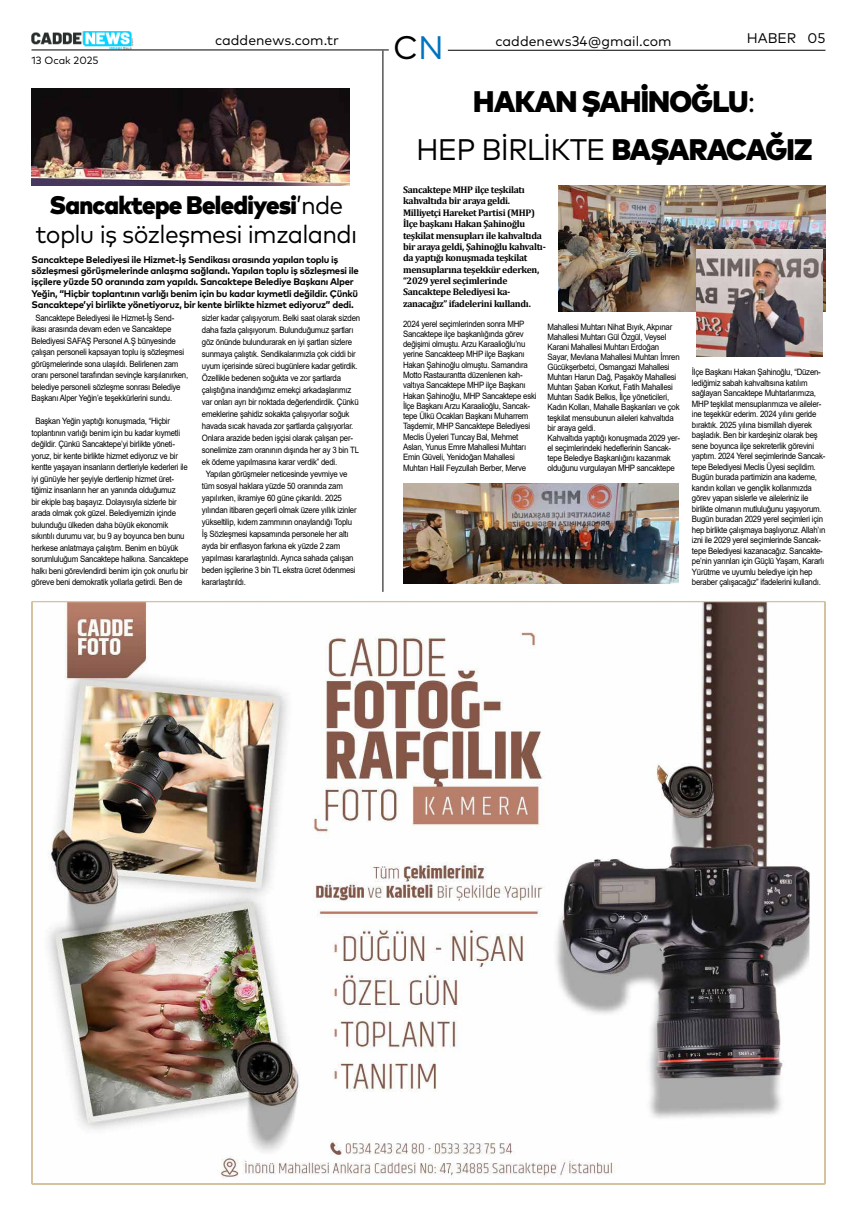
<style>
.page{position:relative;width:857px;height:1216px;background:#fff}
.page>*{position:absolute;margin:0;border:0;box-sizing:border-box;transform-origin:0 0}
.t1{font:32.55px "Mark Pro";color:#000}
.t2{font:900 29.75px/47.2px "Mark Pro";letter-spacing:-.03em;color:#000;text-align:center}
.t3{font:25.38px/28.9px "Mark Pro";letter-spacing:-.03em;color:#000;text-align:center}
.t4{font:14px "Mark Pro";color:#000}
.t5{font:10.5px "Mark Pro";color:#000}
.t6{font:700 9.62px/11.4px "Mark Pro";letter-spacing:-.03em;color:#000}
.t7{font:700 9.62px/11.4px "Cambria";letter-spacing:-.03em;color:#000}
.t8{font:8.75px/11.5px "Arial";letter-spacing:-.03em;color:#000;scale:.9 1}
.s1{color:#0074be}
.s2{font-weight:400}
.s3{font-weight:900}
</style>
<div class="page">
<hr style="left:32px;top:50px;width:357px;height:1px;background:#000">
<hr style="left:448px;top:50px;width:377px;height:1px;background:#000">
<img style="left:32px;top:32px;width:102px;height:17px">
<hr style="left:382px;top:51px;width:1px;height:541px;background:#000">
<img style="left:31px;top:601px;width:794px;height:583px">
<img style="left:558px;top:185px;width:267px;height:126px">
<img style="left:696px;top:249px;width:126px;height:107px">
<img style="left:403px;top:483px;width:275px;height:101px">
<img style="left:31px;top:89px;width:318px;height:96px">
<p class="t5" style="left:32px;top:52px;width:69px">13 Ocak 2025</p>
<h1 class="t1" style="left:393px;top:23px;width:52px">C<span class="s1">N</span></h1>
<h3 class="t4" style="left:747px;top:28px;width:80px">HABER 05</h3>
<h3 class="t4" style="left:215px;top:30px;width:125px">caddenews.com.tr</h3>
<h3 class="t4" style="left:495px;top:30px;width:178px">caddenews34@gmail.com</h3>
<h2 class="t2" style="left:416px;top:76px;width:398px">HAKAN ŞAHİNOĞLU<span class="s2">:<br>HEP BİRLİKTE</span> BAŞARACAĞIZ</h2>
<h3 class="t3" style="left:36px;top:188px;width:323px"><span class="s3">Sancaktepe Belediyesi</span>’nde toplu iş sözleşmesi imzalandı</h3>
<p class="t6" style="left:31px;top:253px;width:329px">Sancaktepe Belediyesi ile Hizmet-İş Sendikası arasında yapılan toplu iş sözleşmesi görüşmelerinde anlaşma sağlandı. Yapılan toplu iş sözleşmesi ile işçilere yüzde 50 oranında zam yapıldı. Sancaktepe Belediye Başkanı Alper Yeğin, “Hiçbir toplantının varlığı benim için bu kadar kıymetli değildir. Çünkü Sancaktepe’yi birlikte yönetiyoruz, bir kente birlikte hizmet ediyoruz” dedi.</p>
<p class="t8" style="left:31px;top:312px;width:176px;text-indent:4px">Sancaktepe Belediyesi ile Hizmet-İş Send&shy;ikası arasında devam eden ve Sancaktepe Belediyesi SAFAŞ Personel A.Ş bünyesinde çalışan personeli kapsayan toplu iş sözleşmesi görüşmelerinde sona ulaşıldı. Belirlenen zam oranı personel tarafından sevinçle karşılanırken, belediye personeli sözleşme sonrası Belediye Başkanı Alper Yeğin’e teşekkürlerini sundu.</p>
<p class="t8" style="left:31px;top:415px;width:176px;text-indent:4px">Başkan Yeğin yaptığı konuşmada, “Hiçbir toplantının varlığı benim için bu kadar kıymetli değildir. Çünkü Sancaktepe’yi birlikte yöneti&shy;yoruz, bir kente birlikte hizmet ediyoruz ve bir kentte yaşayan insanların dertleriyle kederleri ile iyi günüyle her şeyiyle dertlenip hizmet üret&shy;tiğimiz insanların her an yanında olduğumuz<br>bir ekiple baş başayız. Dolayısıyla sizlerle bir arada olmak çok güzel. Belediyemizin içinde bulunduğu ülkeden daha büyük ekonomik sıkıntılı durumu var, bu 9 ay boyunca ben bunu herkese anlatmaya çalıştım. Benim en büyük sorumluluğum Sancaktepe halkına. Sancaktepe halkı beni görevlendirdi benim için çok onurlu bir göreve beni demokratik yollarla getirdi. Ben de</p>
<p class="t8" style="left:202px;top:312px;width:177px">sizler kadar çalışıyorum. Belki saat olarak sizden</p>
<p class="t8" style="left:202px;top:324px;width:170px">daha fazla çalışıyorum. Bulunduğumuz şartları</p>
<p class="t8" style="left:202px;top:336px;width:168px">göz önünde bulundurarak en iyi şartları sizlere</p>
<p class="t8" style="left:202px;top:348px;width:172px">sunmaya çalıştık. Sendikalarımızla çok ciddi bir</p>
<p class="t8" style="left:202px;top:360px;width:174px">uyum içerisinde süreci bugünlere kadar getirdik.</p>
<p class="t8" style="left:202px;top:372px;width:156px">Özellikle bedenen soğukta ve zor şartlarda</p>
<p class="t8" style="left:202px;top:384px;width:167px">çalıştığına inandığımız emekçi arkadaşlarımız</p>
<p class="t8" style="left:202px;top:396px;width:176px">var onları ayrı bir noktada değerlendirdik. Çünkü</p>
<p class="t8" style="left:202px;top:408px;width:165px">emeklerine şahidiz sokakta çalışıyorlar soğuk</p>
<p class="t8" style="left:202px;top:420px;width:170px">havada sıcak havada zor şartlarda çalışıyorlar.</p>
<p class="t8" style="left:202px;top:432px;width:169px">Onlara arazide beden işçisi olarak çalışan per-</p>
<p class="t8" style="left:202px;top:444px;width:176px">sonelimize zam oranının dışında her ay 3 bin TL</p>
<p class="t8" style="left:202px;top:456px;width:152px">ek ödeme yapılmasına karar verdik” dedi.</p>
<p class="t8" style="left:206px;top:468px;width:159px">Yapılan görüşmeler neticesinde yevmiye ve</p>
<p class="t8" style="left:202px;top:480px;width:158px">tüm sosyal haklara yüzde 50 oranında zam</p>
<p class="t8" style="left:202px;top:492px;width:157px">yapılırken, ikramiye 60 güne çıkarıldı. 2025</p>
<p class="t8" style="left:202px;top:504px;width:173px">yılından itibaren geçerli olmak üzere yıllık izinler</p>
<p class="t8" style="left:202px;top:516px;width:168px">yükseltilip, kıdem zammının onaylandığı Toplu</p>
<p class="t8" style="left:202px;top:528px;width:165px">İş Sözleşmesi kapsamında personele her altı</p>
<p class="t8" style="left:202px;top:540px;width:155px">ayda bir enflasyon farkına ek yüzde 2 zam</p>
<p class="t8" style="left:202px;top:552px;width:170px">yapılması kararlaştırıldı. Ayrıca sahada çalışan</p>
<p class="t8" style="left:202px;top:564px;width:172px">beden işçilerine 3 bin TL ekstra ücret ödenmesi</p>
<p class="t8" style="left:202px;top:576px;width:51px">kararlaştırıldı.</p>
<p class="t7" style="left:403px;top:184px;width:144px">Sancaktepe MHP ilçe teşkilatı kahvaltıda bir araya geldi.<br>Milliyetçi Hareket Partisi (MHP)<br>İlçe başkanı Hakan Şahinoğlu teşkilat mensupları ile kahvaltıda bir araya geldi, Şahinoğlu kahvaltı&shy;da yaptığı konuşmada teşkilat mensuplarına teşekkür ederken, “2029 yerel seçimlerinde<br>Sancaktepe Belediyesi ka&shy;zanacağız” ifadelerini kullandı.</p>
<p class="t8" style="left:403px;top:318px;width:150px;line-height:10.3px">2024 yerel seçimlerinden sonra MHP Sancaktepe ilçe başkanlığında görev değişimi olmuştu. Arzu Karaalioğlu’nu yerine Sancakteep MHP ilçe Başkanı Hakan Şahinoğlu olmuştu. Samandıra Motto Rastaurantta düzenlenen kah&shy;valtıya Sancaktepe MHP ilçe Başkanı Hakan Şahinoğlu, MHP Sancaktepe eski İlçe Başkanı Arzu Karaalioğlu, Sancak&shy;tepe Ülkü Ocakları Başkanı Muharrem Taşdemir, MHP Sancaktepe Belediyesi Meclis Üyeleri Tuncay Bal, Mehmet Aslan, Yunus Emre Mahallesi Muhtarı Emin Güveli, Yenidoğan Mahallesi Muhtarı Halil Feyzullah Berber, Merve</p>
<p class="t8" style="left:547px;top:322px;width:149px;line-height:10.1px">Mahallesi Muhtarı Nihat Bıyık, Akpınar Mahallesi Muhtarı Gül Özgül, Veysel Karani Mahallesi Muhtarı Erdoğan Sayar, Mevlana Mahallesi Muhtarı İmren Gücükşerbetci, Osmangazi Mahallesi Muhtarı Harun Dağ, Paşaköy Mahallesi Muhtarı Şaban Korkut, Fatih Mahallesi Muhtarı Sadık Belkıs, İlçe yöneticileri, Kadın Kolları, Mahalle Başkanları ve çok teşkilat mensubunun aileleri kahvaltıda bir araya geldi.<br>Kahvaltıda yaptığı konuşmada 2029 yer&shy;el seçimlerindeki hedeflerinin Sancak&shy;tepe Belediye Başkanlığını kazanmak olduğunu vurgulayan MHP sancaktepe</p>
<p class="t8" style="left:692px;top:366px;width:150px;line-height:10.5px">İlçe Başkanı Hakan Şahinoğlu, “Düzen&shy;lediğimiz sabah kahvaltısına katılım sağlayan Sancaktepe Muhtarlarımıza, MHP teşkilat mensuplarımıza ve aileler&shy;ine teşekkür ederim. 2024 yılını geride bıraktık. 2025 yılına bismillah diyerek başladık. Ben bir kardeşiniz olarak beş sene boyunca ilçe sekreterlik görevini yaptım. 2024 Yerel seçimlerinde Sancak&shy;tepe Belediyesi Meclis Üyesi seçildim.<br>Bugün burada partimizin ana kademe, kandın kolları ve gençlik kollarımızda görev yapan sislerle ve aileleriniz ile birlikte olmanın mutluluğunu yaşıyorum.<br>Bugün buradan 2029 yerel seçimleri için hep birlikte çalışmaya başlıyoruz. Allah’ın izni ile 2029 yerel seçimlerinde Sancak&shy;tepe Belediyesi kazanacağız. Sancakte&shy;pe’nin yarınları için Güçlü Yaşam, Kararlı Yürütme ve uyumlu belediye için hep beraber çalışacağız” ifadelerini kullandı.</p>
</div>
